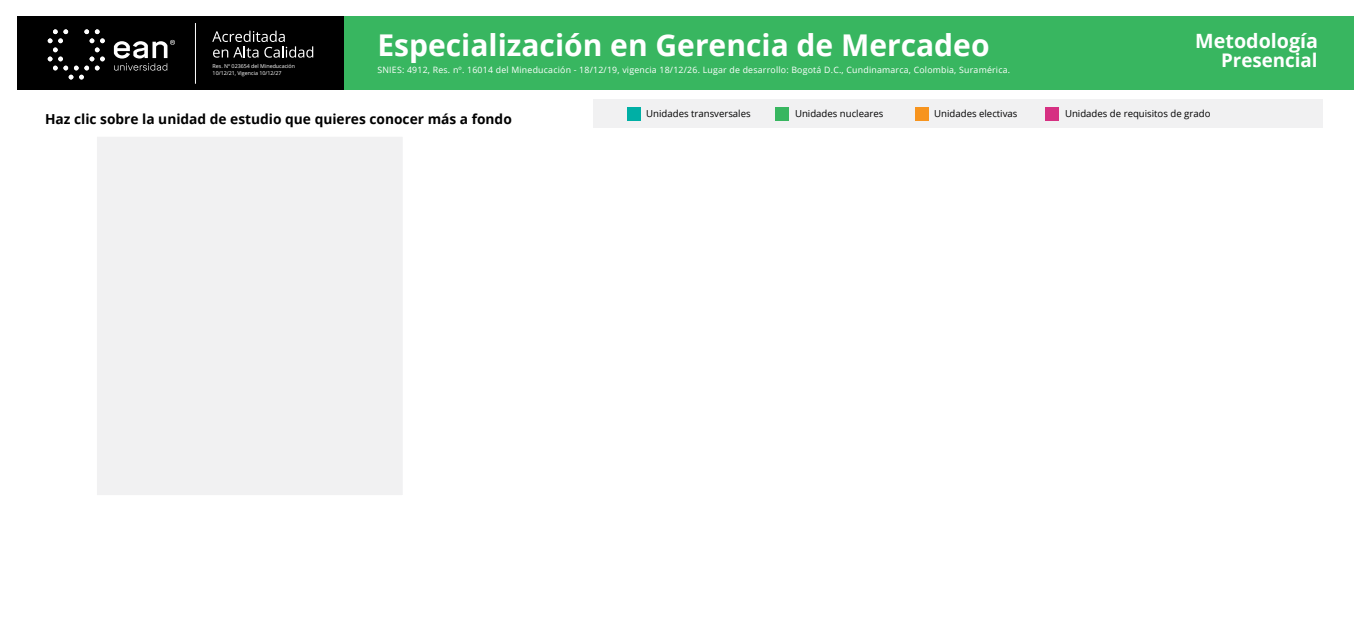
<style>
.page{position:relative;width:1368px;height:638px;background:#fff}
.page>*{position:absolute;margin:0;border:0;box-sizing:border-box;transform-origin:0 0}
.t1{font:700 30px "Open Sans";color:#fff}
.t2{font:700 19.62px "Open Sans";color:#fff}
.t3{font:700 18.75px "Open Sans";color:#fff}
.t4{font:700 13.75px "Open Sans";color:#000}
.t5{font:9.62px "Open Sans";color:#000}
.t6{font:8.75px "Open Sans";letter-spacing:.025em;color:#fff}
.t7{font:5.38px/6.5px "Open Sans";letter-spacing:-.005em;color:#fff}
</style>
<div class="page">
<div style="left:96px;top:135px;width:308px;height:361px;background:#f1f1f2;border:1px solid #fff"></div>
<div style="left:134px;top:16px;width:1219px;height:73px;background:#38b660"></div>
<div style="left:18px;top:16px;width:325px;height:73px;background:#000"></div>
<svg style="left:48px;top:29px;width:57px;height:50px"></svg>
<svg style="left:114px;top:40px;width:61px;height:31px"></svg>
<svg style="left:212px;top:31px;width:101px;height:27px"></svg>
<hr style="left:195px;top:23px;width:1px;height:61px;background:#fff">
<div style="left:593px;top:100px;width:730px;height:28px;background:#f1f1f2"></div>
<div style="left:627px;top:107px;width:13px;height:14px;background:#00afa5"></div>
<div style="left:776px;top:107px;width:13px;height:14px;background:#38b660"></div>
<div style="left:915px;top:107px;width:13px;height:14px;background:#f7941e"></div>
<div style="left:1046px;top:107px;width:13px;height:14px;background:#d63082"></div>
<p class="t7" style="left:213px;top:63px;width:84px">Res. Nº 023654 del Mineducación<br>10/12/21, Vigencia 10/12/27</p>
<h1 class="t1" style="left:377px;top:24px;width:614px">Especialización en Gerencia de Mercadeo</h1>
<p class="t6" style="left:377px;top:64px;width:634px">SNIES: 4912, Res. nº. 16014 del Mineducación - 18/12/19, vigencia 18/12/26. Lugar de desarrollo: Bogotá D.C., Cundinamarca, Colombia, Suramérica.</p>
<h2 class="t2" style="left:1195px;top:27px;width:124px">Metodología</h2>
<h3 class="t3" style="left:1221px;top:47px;width:98px">Presencial</h3>
<h3 class="t4" style="left:45px;top:110px;width:468px">Haz clic sobre la unidad de estudio que quieres conocer más a fondo</h3>
<p class="t5" style="left:646px;top:106px;width:106px">Unidades transversales</p>
<p class="t5" style="left:795px;top:106px;width:90px">Unidades nucleares</p>
<p class="t5" style="left:934px;top:106px;width:85px">Unidades electivas</p>
<p class="t5" style="left:1065px;top:106px;width:147px">Unidades de requisitos de grado</p>
</div>
